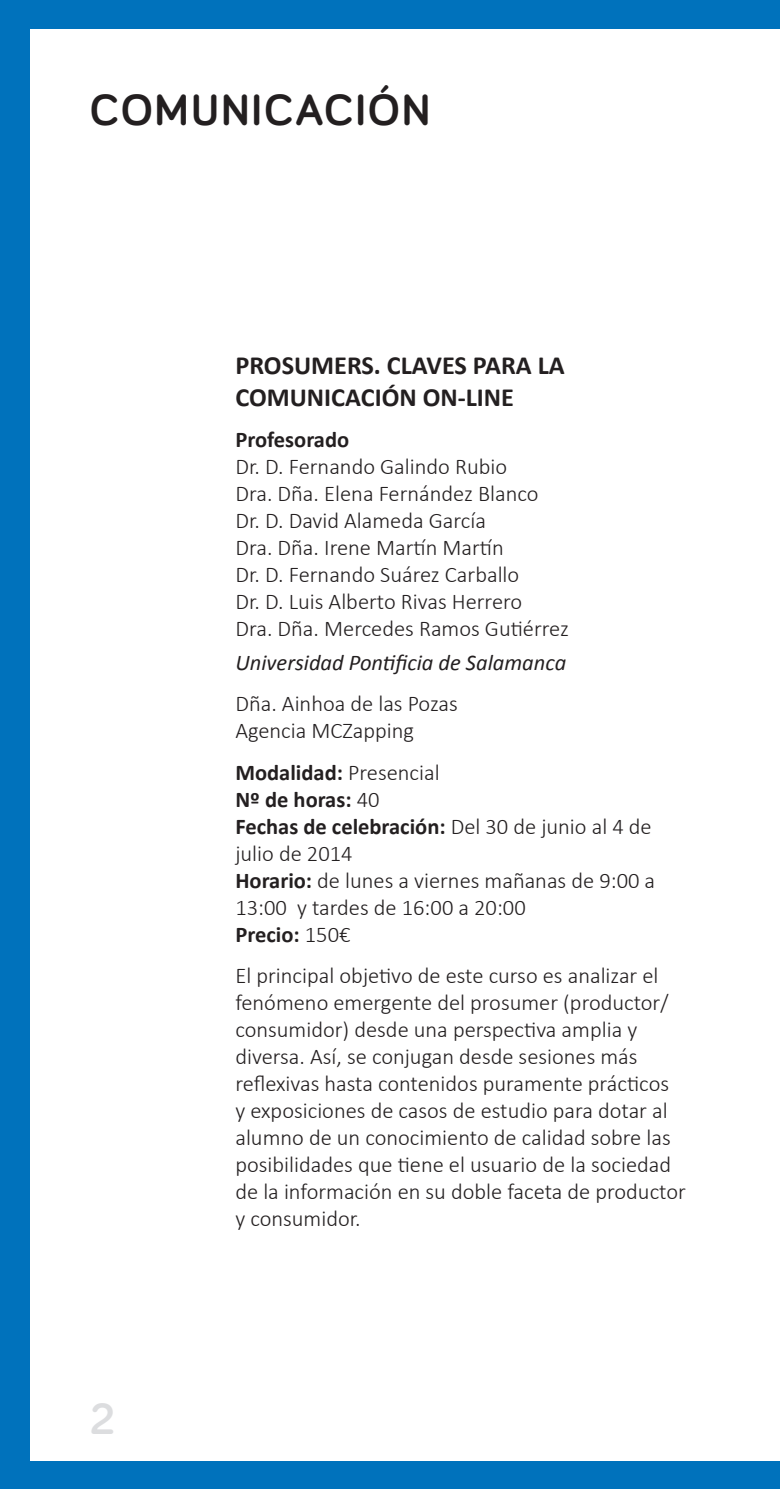
<style>
.page{position:relative;width:780px;height:1489px;background:#fff}
.page>*{position:absolute;margin:0;border:0;box-sizing:border-box;transform-origin:0 0}
.t1{font:700 45px "Bariol";letter-spacing:.05em;color:#231f20}
.t2{font:700 45px "Bariol";color:#dcdddf}
.t3{font:700 26.25px/31.5px "Calibri";color:#231f20}
.t4{font:300 22.5px/27px "Calibri";color:#231f20}
.t5{font:italic 22.5px "Calibri";color:#231f20}
.t6{font:700 22.5px "Calibri";color:#231f20}
.s1{font-weight:700}
</style>
<div class="page">
<div style="left:0;top:1460px;width:780px;height:28px;background:#0072bc"></div>
<div style="left:0;top:0;width:30px;height:1488px;background:#0072bc"></div>
<div style="left:0;top:0;width:780px;height:28px;background:#0072bc"></div>
<h1 class="t1" style="left:90px;top:80px;width:341px">COMUNICACIÓN</h1>
<h1 class="t2" style="left:90px;top:1387px;width:26px">2</h1>
<p class="t3" style="left:235px;top:348px;width:331px">PROSUMERS. CLAVES PARA LA<br>COMUNICACIÓN ON-LINE</p>
<p class="t6" style="left:235px;top:425px;width:115px">Profesorado</p>
<p class="t4" style="left:235px;top:452px;width:335px">Dr. D. Fernando Galindo Rubio<br>Dra. Dña. Elena Fernández Blanco<br>Dr. D. David Alameda García<br>Dra. Dña. Irene Martín Martín<br>Dr. D. Fernando Suárez Carballo<br>Dr. D. Luis Alberto Rivas Herrero<br>Dra. Dña. Mercedes Ramos Gutiérrez</p>
<p class="t5" style="left:235px;top:648px;width:332px">Universidad Pontificia de Salamanca</p>
<p class="t4" style="left:235px;top:689px;width:224px">Dña. Ainhoa de las Pozas<br>Agencia MCZapping</p>
<p class="t4" style="left:235px;top:757px;width:421px"><span class="s1">Modalidad:</span> Presencial<br><span class="s1">Nº de horas:</span> 40<br><span class="s1">Fechas de celebración:</span> Del 30 de junio al 4 de julio de 2014<br><span class="s1">Horario:</span> de lunes a viernes mañanas de 9:00 a<br>13:00 y tardes de 16:00 a 20:00<br><span class="s1">Precio:</span> 150€</p>
<p class="t4" style="left:235px;top:960px;width:452px">El principal objetivo de este curso es analizar el fenómeno emergente del prosumer (productor/ consumidor) desde una perspectiva amplia y diversa. Así, se conjugan desde sesiones más reflexivas hasta contenidos puramente prácticos<br>y exposiciones de casos de estudio para dotar al alumno de un conocimiento de calidad sobre las posibilidades que tiene el usuario de la sociedad de la información en su doble faceta de productor y consumidor.</p>
</div>
